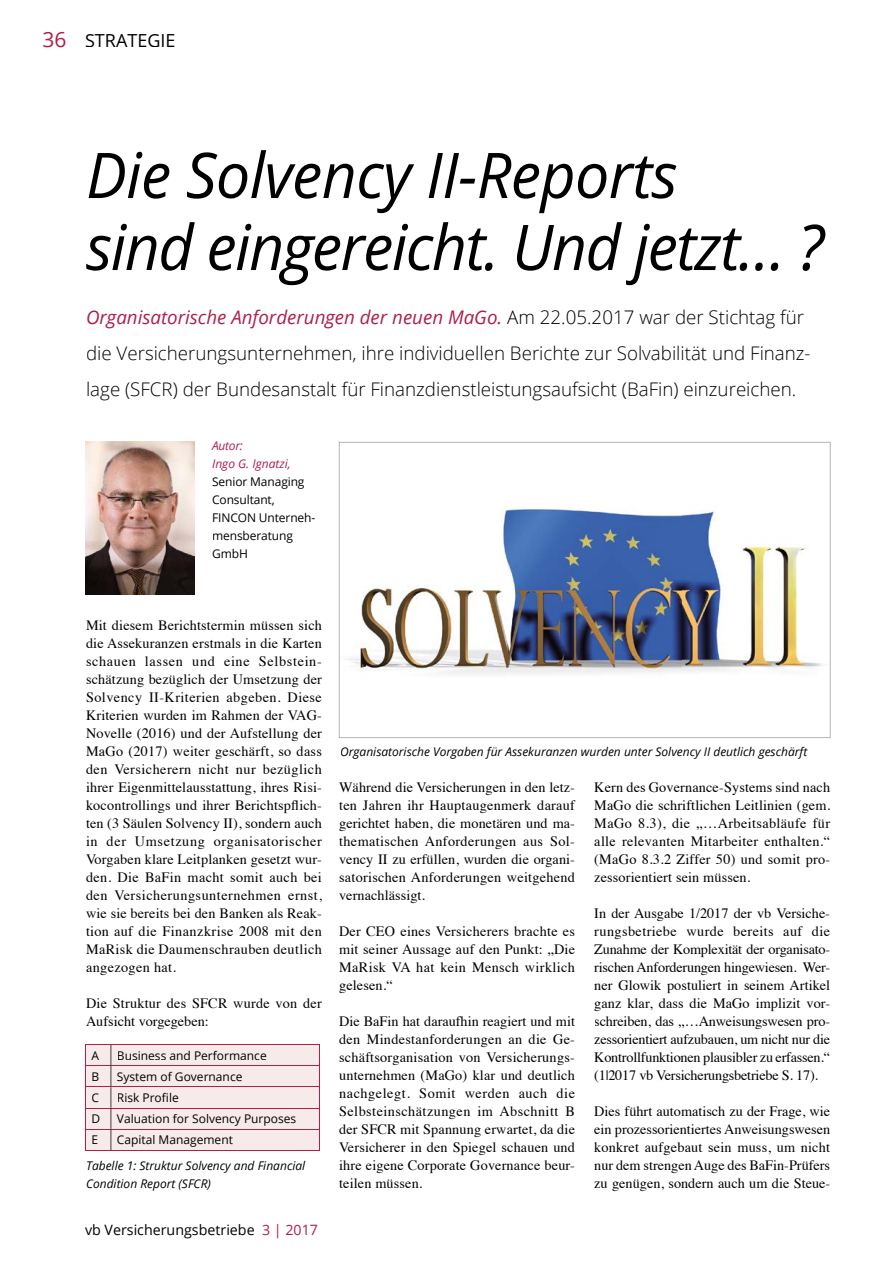
<style>
.page{position:relative;width:893px;height:1263px;background:#fff}
.page>*{position:absolute;margin:0;border:0;box-sizing:border-box;transform-origin:0 0}
.t1{font:italic 63px/72px "Open Sans";letter-spacing:-.025em;color:#000}
.t2{font:300 18.75px/36px "Open Sans";color:#000}
.t3{font:18px "Open Sans";color:#000}
.t4{font:14.25px/18px "Times";letter-spacing:.01em;color:#000;text-align:justify}
.t5{font:14.25px "Open Sans";color:#000}
.t6{font:12px/18px "Open Sans";color:#000}
.t7{font:italic 12px/18px "Open Sans";color:#000}
.t8{font:italic 12px/18px "Open Sans";color:#af1f4a}
.s1{font-size:21px;color:#af1f4a}
.s2{font-weight:400;font-style:italic;color:#af1f4a}
.s3{color:#af1f4a}
</style>
<div class="page">
<img style="left:85px;top:441px;width:109px;height:153px">
<svg style="left:85px;top:1044px;width:235px;height:107px;background:#edd7db"></svg>
<div style="left:118px;top:1135px;width:115px;height:12px;background:#f6eaeb"></div>
<svg style="left:339px;top:442px;width:491px;height:296px"></svg>
<p class="t3" style="left:43px;top:28px;width:134px"><span class="s1">36</span> STRATEGIE</p>
<h1 class="t1" style="left:86px;top:137px;width:739px">Die Solvency II-Reports<br>sind eingereicht. Und jetzt… ?</h1>
<p class="t2" style="left:86px;top:299px;width:726px"><span class="s2">Organisatorische Anforderungen der neuen MaGo.</span> Am 22.05.2017 war der Stichtag für die Versicherungsunternehmen, ihre individuellen Berichte zur Solvabilität und Finanz&shy;lage (SFCR) der Bundesanstalt für Finanzdienstleistungsaufsicht (BaFin) einzureichen.</p>
<p class="t8" style="left:212px;top:436px;width:80px">Autor:<br>Ingo G. Ignatzi,</p>
<p class="t6" style="left:212px;top:472px;width:105px">Senior Managing<br>Consultant,<br>FINCON Unterneh&shy;mensberatung<br>GmbH</p>
<p class="t4" style="left:86px;top:615px;width:237px">Mit diesem Berichtstermin müssen sich die Assekuranzen erstmals in die Karten schauen lassen und eine Selbstein&shy;schätzung bezüglich der Umsetzung der Solvency II-Kriterien abgeben. Diese Kriterien wurden im Rahmen der VAG-Novelle (2016) und der Aufstellung der MaGo (2017) weiter geschärft, so dass den Versicherern nicht nur bezüglich ihrer Eigenmittelausstattung, ihres Risi&shy;kocontrollings und ihrer Berichtspflich&shy;ten (3 Säulen Solvency II), sondern auch in der Umsetzung organisatorischer Vorgaben klare Leitplanken gesetzt wur&shy;den. Die BaFin macht somit auch bei den Versicherungsunternehmen ernst, wie sie bereits bei den Banken als Reak&shy;tion auf die Finanzkrise 2008 mit den MaRisk die Daumenschrauben deutlich angezogen hat.</p>
<p class="t4" style="left:86px;top:993px;width:237px">Die Struktur des SFCR wurde von der<br>Aufsicht vorgegeben:</p>
<p class="t6" style="left:91px;top:1046px;width:9px">A</p>
<p class="t6" style="left:117px;top:1046px;width:151px">Business and Performance</p>
<p class="t6" style="left:91px;top:1067px;width:9px">B</p>
<p class="t6" style="left:117px;top:1067px;width:127px">System of Governance</p>
<p class="t6" style="left:91px;top:1088px;width:9px">C</p>
<p class="t6" style="left:117px;top:1088px;width:63px">Risk Profile</p>
<p class="t6" style="left:91px;top:1109px;width:10px">D</p>
<p class="t6" style="left:117px;top:1109px;width:181px">Valuation for Solvency Purposes</p>
<p class="t6" style="left:91px;top:1131px;width:8px">E</p>
<p class="t6" style="left:117px;top:1131px;width:118px">Capital Management</p>
<p class="t7" style="left:86px;top:1156px;width:221px">Tabelle 1: Struktur Solvency and Financial<br>Condition Report (SFCR)</p>
<p class="t5" style="left:85px;top:1220px;width:235px">vb Versicherungsbetriebe <span class="s3">3 | 2017</span></p>
<p class="t7" style="left:340px;top:742px;width:469px">Organisatorische Vorgaben für Assekuranzen wurden unter Solvency II deutlich geschärft</p>
<p class="t4" style="left:339px;top:777px;width:237px">Während die Versicherungen in den letz&shy;ten Jahren ihr Hauptaugenmerk darauf gerichtet haben, die monetären und ma&shy;thematischen Anforderungen aus Sol&shy;vency II zu erfüllen, wurden die organi&shy;satorischen Anforderungen weitgehend vernachlässigt.</p>
<p class="t4" style="left:339px;top:921px;width:237px">Der CEO eines Versicherers brachte es mit seiner Aussage auf den Punkt: „Die MaRisk VA hat kein Mensch wirklich gelesen.“</p>
<p class="t4" style="left:339px;top:1011px;width:237px">Die BaFin hat daraufhin reagiert und mit den Mindestanforderungen an die Ge&shy;schäftsorganisation von Versicherungs&shy;unternehmen (MaGo) klar und deutlich nachgelegt. Somit werden auch die Selbsteinschätzungen im Abschnitt B der SFCR mit Spannung erwartet, da die Versicherer in den Spiegel schauen und ihre eigene Corporate Governance beur&shy;teilen müssen.</p>
<p class="t4" style="left:594px;top:777px;width:237px">Kern des Governance-Systems sind nach MaGo die schriftlichen Leitlinien (gem.<br>MaGo 8.3), die „…Arbeitsabläufe für alle relevanten Mitarbeiter enthalten.“ (MaGo 8.3.2 Ziffer 50) und somit pro&shy;zessorientiert sein müssen.</p>
<p class="t4" style="left:594px;top:903px;width:237px">In der Ausgabe 1/2017 der vb Versiche&shy;rungsbetriebe wurde bereits auf die Zunahme der Komplexität der organisato&shy;rischen Anforderungen hingewiesen. Wer&shy;ner Glowik postuliert in seinem Artikel ganz klar, dass die MaGo implizit vor&shy;schreiben, das „…Anweisungswesen pro&shy;zessorientiert aufzubauen, um nicht nur die Kontrollfunktionen plausibler zu erfassen.“ (1|2017 vb Versicherungsbetriebe S. 17).</p>
<p class="t4" style="left:594px;top:1101px;width:237px">Dies führt automatisch zu der Frage, wie ein prozessorientiertes Anweisungswesen konkret aufgebaut sein muss, um nicht nur dem strengen Auge des BaFin-Prüfers zu genügen, sondern auch um die Steue-</p>
</div>
